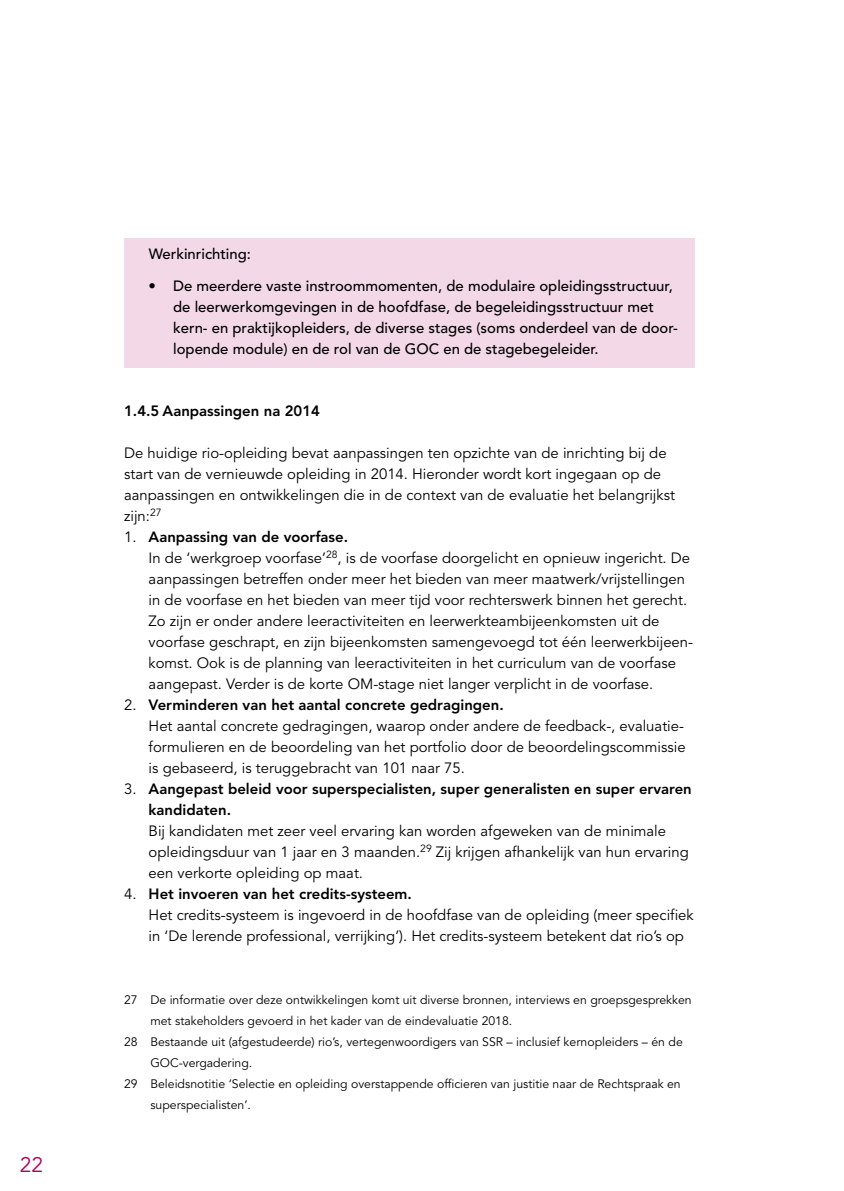
<style>
.page{position:relative;width:844px;height:1191px;background:#fff}
.page>*{position:absolute;margin:0;border:0;box-sizing:border-box;transform-origin:0 0}
.t1{font:21px "Avenir LT Std";color:#af0061}
.Alinea-Eerste{font:14.88px/21px "Avenir LT Std";color:#000}
.Uitgelicht-Algemeen{font:500 14.88px/21px "Avenir LT Std";color:#000}
.Kop2{font:800 14.88px "Avenir LT Std";color:#000}
.Voetnoot{font:12.25px/21px "Avenir LT Std";color:#000}
.s1{font-weight:800}
</style>
<div class="page">
<div style="left:124px;top:238px;width:570px;height:35px;background:#f3d9e7"></div>
<div style="left:124px;top:270px;width:570px;height:97px;background:#f3d9e7"></div>
<h1 class="t1" style="left:20px;top:1153px;width:25px">22</h1>
<p class="Uitgelicht-Algemeen" style="left:149px;top:244px;width:104px">Werkinrichting:</p>
<p class="Uitgelicht-Algemeen" style="left:173px;top:276px;width:506px;text-indent:-24px">• De meerdere vaste instroommomenten, de modulaire opleidingsstructuur, de leerwerkomgevingen in de hoofdfase, de begeleidingsstructuur met kern- en praktijkopleiders, de diverse stages (soms onderdeel van de door&shy;lopende module) en de rol van de GOC en de stagebegeleider.</p>
<h3 class="Kop2" style="left:124px;top:402px;width:197px">1.4.5 Aanpassingen na 2014</h3>
<p class="Alinea-Eerste" style="left:124px;top:443px;width:552px">De huidige rio-opleiding bevat aanpassingen ten opzichte van de inrichting bij de start van de vernieuwde opleiding in 2014. Hieronder wordt kort ingegaan op de aanpassingen en ontwikkelingen die in de context van de evaluatie het belangrijkst zijn:<sup>27</sup></p>
<p class="Alinea-Eerste" style="left:149px;top:527px;width:546px;text-indent:-24px">1. <span class="s1">Aanpassing van de voorfase.<br></span>In de ‘werkgroep voorfase’<sup>28</sup>, is de voorfase doorgelicht en opnieuw ingericht. De aanpassingen betreffen onder meer het bieden van meer maatwerk/vrijstellingen in de voorfase en het bieden van meer tijd voor rechterswerk binnen het gerecht.<br>Zo zijn er onder andere leeractiviteiten en leerwerkteambijeenkomsten uit de voorfase geschrapt, en zijn bijeenkomsten samengevoegd tot één leerwerkbijeen&shy;komst. Ook is de planning van leeractiviteiten in het curriculum van de voorfase aangepast. Verder is de korte OM-stage niet langer verplicht in de voorfase.</p>
<p class="Alinea-Eerste" style="left:149px;top:695px;width:538px;text-indent:-25px">2. <span class="s1">Verminderen van het aantal concrete gedragingen.<br></span>Het aantal concrete gedragingen, waarop onder andere de feedback-, evaluatie&shy;formulieren en de beoordeling van het portfolio door de beoordelingscommissie is gebaseerd, is teruggebracht van 101 naar 75.</p>
<p class="Alinea-Eerste" style="left:149px;top:779px;width:544px;text-indent:-24px">3. <span class="s1">Aangepast beleid voor superspecialisten, super generalisten en super ervaren kandidaten.<br></span>Bij kandidaten met zeer veel ervaring kan worden afgeweken van de minimale opleidingsduur van 1 jaar en 3 maanden.<sup>29</sup> Zij krijgen afhankelijk van hun ervaring een verkorte opleiding op maat.</p>
<p class="Alinea-Eerste" style="left:149px;top:884px;width:546px;text-indent:-24px">4. <span class="s1">Het invoeren van het credits-systeem.<br></span>Het credits-systeem is ingevoerd in de hoofdfase van de opleiding (meer specifiek in ‘De lerende professional, verrijking’). Het credits-systeem betekent dat rio’s op</p>
<p class="Voetnoot" style="left:150px;top:990px;width:542px;text-indent:-26px">27 De informatie over deze ontwikkelingen komt uit diverse bronnen, interviews en groepsgesprekken met stakeholders gevoerd in het kader van de eindevaluatie 2018.</p>
<p class="Voetnoot" style="left:150px;top:1032px;width:533px;text-indent:-26px">28 Bestaande uit (afgestudeerde) rio’s, vertegenwoordigers van SSR – inclusief kernopleiders – én de<br>GOC-vergadering.</p>
<p class="Voetnoot" style="left:150px;top:1074px;width:531px;text-indent:-26px">29 Beleidsnotitie ‘Selectie en opleiding overstappende officieren van justitie naar de Rechtspraak en superspecialisten’.</p>
</div>
